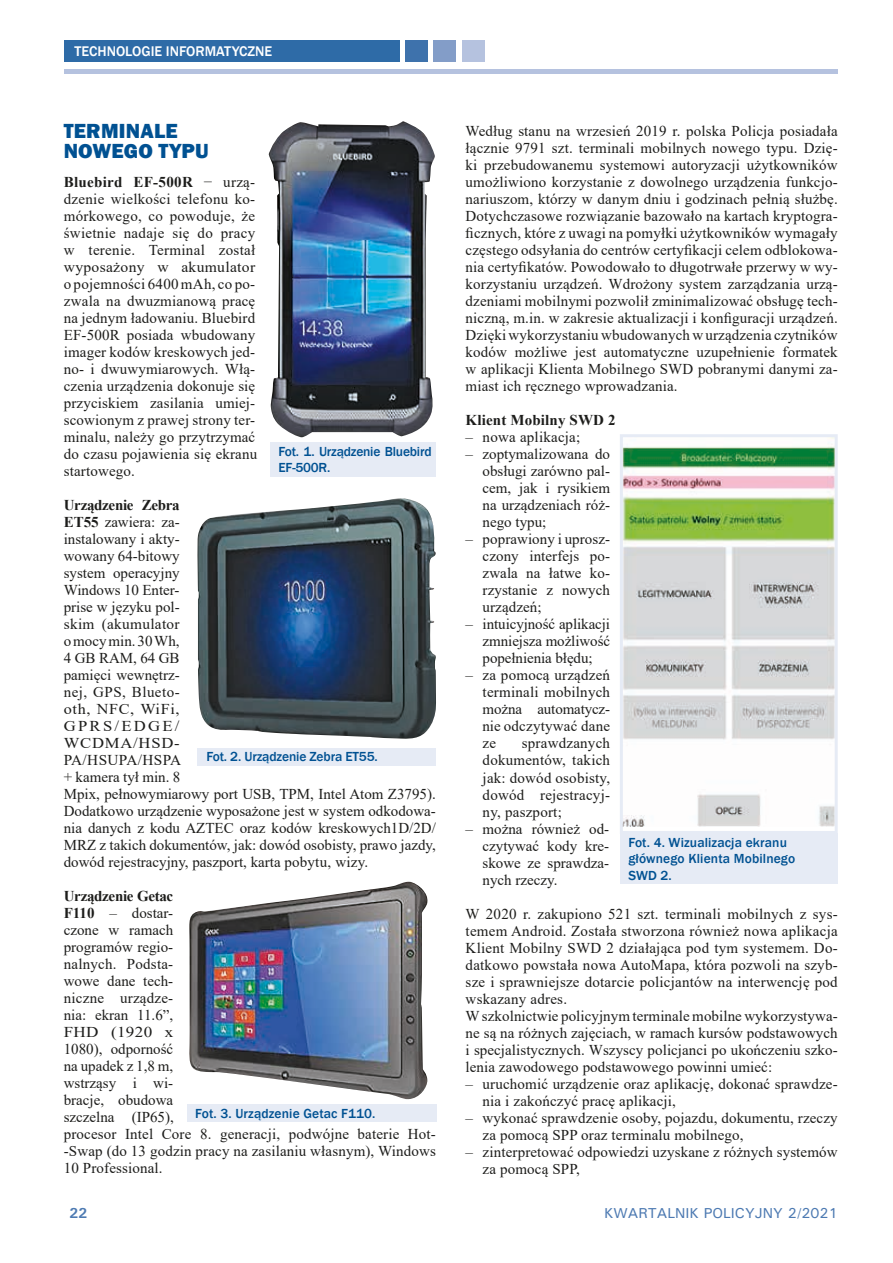
<style>
.page{position:relative;width:893px;height:1263px;background:#fff}
.page>*{position:absolute;margin:0;border:0;box-sizing:border-box;transform-origin:0 0}
.t1{font:800 21px/19.5px "Franklin Gothic";letter-spacing:.01em;color:#005192}
.t2{font:15px/17px "Times New Roman";letter-spacing:.01em;color:#1d1d1b;text-align:justify}
.t3{font:700 15px "Times New Roman";letter-spacing:.01em;color:#1d1d1b}
.t4{font:500 14.4px "Univers";color:#4d7ab2}
.t5{font:500 14.4px "Franklin Gothic";color:#fff}
.t6{font:700 14.4px "Univers";color:#4d7ab2}
.t7{font:500 13.5px/16.5px "Franklin Gothic";letter-spacing:.01em;color:#005192}
.t8{font:500 13.5px/16.5px "Franklin Gothic";letter-spacing:-.015em;color:#005192}
.t9{font:500 13.5px "Franklin Gothic";letter-spacing:-.01em;color:#005192}
.s1{font-weight:700}
</style>
<div class="page">
<hr style="left:64px;top:70px;width:774px;height:4px;background:#b5c2df">
<div style="left:64px;top:41px;width:336px;height:21px;background:#2e6ba7"></div>
<div style="left:405px;top:41px;width:23px;height:21px;background:#3e72ac"></div>
<div style="left:433px;top:41px;width:23px;height:21px;background:#839dc8"></div>
<div style="left:462px;top:41px;width:23px;height:21px;background:#b5c2df"></div>
<img style="left:269px;top:121px;width:166px;height:316px">
<div style="left:270px;top:442px;width:166px;height:35px;background:#e6ebf5"></div>
<div style="left:198px;top:747px;width:238px;height:18px;background:#e6ebf5"></div>
<div style="left:187px;top:1104px;width:249px;height:18px;background:#e6ebf5"></div>
<img style="left:189px;top:882px;width:239px;height:217px">
<img style="left:624px;top:438px;width:210px;height:389px">
<div style="left:620px;top:434px;width:218px;height:400px;border:3px solid #e6ebf5"></div>
<div style="left:620px;top:833px;width:218px;height:51px;background:#e6ebf5"></div>
<img style="left:197px;top:498px;width:239px;height:241px">
<p class="t5" style="left:74px;top:43px;width:199px">TECHNOLOGIE INFORMATYCZNE</p>
<h1 class="t1" style="left:64px;top:121px;width:147px">TERMINALE<br>NOWEGO TYPU</h1>
<p class="t2" style="left:64px;top:173px;width:195px;text-align:left"><span class="s1">Bluebird EF-500R</span> − urzą&shy;dzenie wielkości telefonu ko&shy;mórkowego, co powoduje, że świetnie nadaje się do pracy w terenie. Terminal został wyposażony w akumulator o pojemności 6400 mAh, co po&shy;zwala na dwuzmianową pracę na jednym ładowaniu. Bluebird<br>EF-500R posiada wbudowany imager kodów kreskowych jed&shy;no- i dwuwymiarowych. Włą&shy;czenia urządzenia dokonuje się przyciskiem zasilania umiej&shy;scowionym z prawej strony ter&shy;minalu, należy go przytrzymać do czasu pojawienia się ekranu startowego.</p>
<p class="t2" style="left:64px;top:496px;width:374px;text-align:left"><span class="s1">Urządzenie Zebra<br>ET55</span> zawiera: za-<br>instalowany i akty-<br>wowany 64-bitowy<br>system operacyjny<br>Windows 10 Enter-<br>prise w języku pol-<br>skim (akumulator<br>o mocy min. 30 Wh,<br>4 GB RAM, 64 GB<br>pamięci wewnętrz-<br>nej, GPS, Blueto-<br>oth, NFC, WiFi,<br>GPRS/EDGE/<br>WCDMA/HSD-<br>PA/HSUPA/HSPA<br>+ kamera tył min. 8<br>Mpix, pełnowymiarowy port USB, TPM, Intel Atom Z3795).<br>Dodatkowo urządzenie wyposażone jest w system odkodowa&shy;nia danych z kodu AZTEC oraz kodów kreskowych1D/2D/<br>MRZ z takich dokumentów, jak: dowód osobisty, prawo jazdy, dowód rejestracyjny, paszport, karta pobytu, wizy.</p>
<p class="t2" style="left:64px;top:887px;width:374px;text-align:left"><span class="s1">Urządzenie Getac<br>F110</span> – dostar-<br>czone w ramach<br>programów regio-<br>nalnych. Podsta-<br>wowe dane tech-<br>niczne urządze-<br>nia: ekran 11.6”,<br>FHD (1920 x<br>1080), odporność<br>na upadek z 1,8 m,<br>wstrząsy i wi-<br>bracje, obudowa<br>szczelna (IP65),<br>procesor Intel Core 8. generacji, podwójne baterie Hot--Swap (do 13 godzin pracy na zasilaniu własnym), Windows<br>10 Professional.</p>
<p class="t8" style="left:279px;top:443px;width:155px">Fot. 1. Urządzenie Bluebird<br>EF-500R.</p>
<p class="t9" style="left:206px;top:748px;width:173px">Fot. 2. Urządzenie Zebra ET55.</p>
<p class="t7" style="left:195px;top:1105px;width:182px">Fot. 3. Urządzenie Getac F110.</p>
<p class="t2" style="left:466px;top:122px;width:374px">Według stanu na wrzesień 2019 r. polska Policja posiadała łącznie 9791 szt. terminali mobilnych nowego typu. Dzię&shy;ki przebudowanemu systemowi autoryzacji użytkowników umożliwiono korzystanie z dowolnego urządzenia funkcjo&shy;nariuszom, którzy w danym dniu i godzinach pełnią służbę.<br>Dotychczasowe rozwiązanie bazowało na kartach kryptogra&shy;ficznych, które z uwagi na pomyłki użytkowników wymagały częstego odsyłania do centrów certyfikacji celem odblokowa&shy;nia certyfikatów. Powodowało to długotrwałe przerwy w wy&shy;korzystaniu urządzeń. Wdrożony system zarządzania urzą&shy;dzeniami mobilnymi pozwolił zminimalizować obsługę tech&shy;niczną, m.in. w zakresie aktualizacji i konfiguracji urządzeń.<br>Dzięki wykorzystaniu wbudowanych w urządzenia czytników kodów możliwe jest automatyczne uzupełnienie formatek w aplikacji Klienta Mobilnego SWD pobranymi danymi za&shy;miast ich ręcznego wprowadzania.</p>
<p class="t3" style="left:466px;top:409px;width:151px">Klient Mobilny SWD 2</p>
<p class="t2" style="left:466px;top:428px;width:116px">– nowa aplikacja;</p>
<p class="t2" style="left:483px;top:445px;width:129px;text-indent:-17px">– zoptymalizowana do obsługi zarówno pal&shy;cem, jak i rysikiem na urządzeniach róż&shy;nego typu;</p>
<p class="t2" style="left:483px;top:530px;width:129px;text-indent:-17px">– poprawiony i uprosz&shy;czony interfejs po&shy;zwala na łatwe ko&shy;rzystanie z nowych urządzeń;</p>
<p class="t2" style="left:483px;top:615px;width:129px;text-indent:-17px">– intuicyjność aplikacji zmniejsza możliwość popełnienia błędu;</p>
<p class="t2" style="left:483px;top:666px;width:129px;text-indent:-17px">– za pomocą urządzeń terminali mobilnych można automatycz&shy;nie odczytywać dane ze</p>
<p class="t2" style="left:483px;top:734px;width:129px;text-indent:39px">sprawdzanych dokumentów, takich jak: dowód osobisty, dowód rejestracyj&shy;ny, paszport;</p>
<p class="t2" style="left:483px;top:819px;width:128px;text-indent:-17px">– można również od&shy;czytywać kody kre&shy;skowe ze sprawdza&shy;nych rzeczy.</p>
<p class="t2" style="left:466px;top:904px;width:374px;text-align:left">W 2020 r. zakupiono 521 szt. terminali mobilnych z sys&shy;temem Android. Została stworzona również nowa aplikacja Klient Mobilny SWD 2 działająca pod tym systemem. Do&shy;datkowo powstała nowa AutoMapa, która pozwoli na szyb&shy;sze i sprawniejsze dotarcie policjantów na interwencję pod wskazany adres.<br>W szkolnictwie policyjnym terminale mobilne wykorzystywa&shy;ne są na różnych zajęciach, w ramach kursów podstawowych i specjalistycznych. Wszyscy policjanci po ukończeniu szko&shy;lenia zawodowego podstawowego powinni umieć:</p>
<p class="t2" style="left:483px;top:1075px;width:357px;text-indent:-17px">– uruchomić urządzenie oraz aplikację, dokonać sprawdze&shy;nia i zakończyć pracę aplikacji,</p>
<p class="t2" style="left:483px;top:1109px;width:357px;text-indent:-17px">– wykonać sprawdzenie osoby, pojazdu, dokumentu, rzeczy za pomocą SPP oraz terminalu mobilnego,</p>
<p class="t2" style="left:483px;top:1143px;width:357px;text-indent:-17px">– zinterpretować odpowiedzi uzyskane z różnych systemów za pomocą SPP,</p>
<p class="t7" style="left:628px;top:834px;width:168px">Fot. 4. Wizualizacja ekranu głównego Klienta Mobilnego<br>SWD 2.</p>
<p class="t6" style="left:69px;top:1204px;width:20px">22</p>
<p class="t4" style="left:604px;top:1204px;width:235px">KWARTALNIK POLICYJNY 2/2021</p>
</div>
